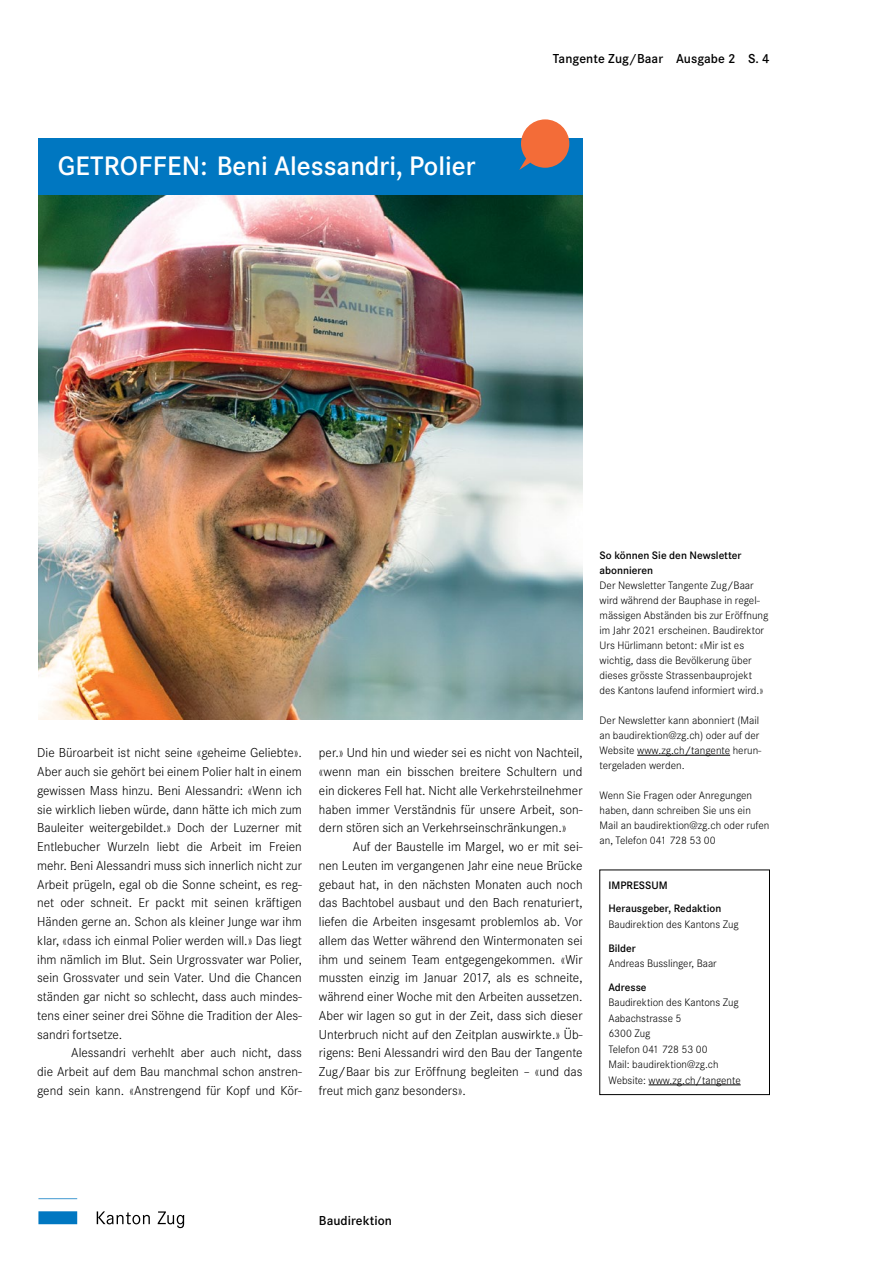
<style>
.page{position:relative;width:893px;height:1263px;background:#fff}
.page>*{position:absolute;margin:0;border:0;box-sizing:border-box;transform-origin:0 0}
.t1{font:27.75px "Corporate STOT Dem";color:#fff}
.t2{font:300 13.5px/18.8px "Corporate STOT";color:#000;text-align:justify}
.t3{font:13.5px "Corporate STOT Dem";letter-spacing:.005em;color:#000}
.t4{font:300 11.25px/15px "Corporate STOT";color:#000}
.t5{font:11.25px/15px "Corporate STOT Dem";color:#000}
</style>
<div class="page">
<img style="left:38px;top:195px;width:545px;height:525px">
<div style="left:38px;top:138px;width:545px;height:57px;background:#0077c1"></div>
<svg style="left:97px;top:1211px;width:87px;height:17px"></svg>
<svg style="left:38px;top:1198px;width:39px;height:26px"></svg>
<hr style="left:637px;top:755px;width:93px;height:1px;background:#000">
<hr style="left:649px;top:1084px;width:92px;height:1px;background:#000">
<div style="left:600px;top:870px;width:170px;height:225px;border:1px solid #000"></div>
<svg style="left:519px;top:119px;width:50px;height:51px"></svg>
<h1 class="t1" style="left:58px;top:150px;width:419px">GETROFFEN: Beni Alessandri, Polier</h1>
<p class="t3" style="left:553px;top:51px;width:218px">Tangente Zug/Baar Ausgabe 2 S. 4</p>
<p class="t2" style="left:37px;top:743px;width:266px">Die Büroarbeit ist nicht seine «geheime Geliebte».<br>Aber auch sie gehört bei einem Polier halt in einem gewissen Mass hinzu. Beni Alessandri: «Wenn ich sie wirklich lieben würde, dann hätte ich mich zum Bauleiter weitergebildet.» Doch der Luzerner mit Entlebucher Wurzeln liebt die Arbeit im Freien mehr. Beni Alessandri muss sich innerlich nicht zur Arbeit prügeln, egal ob die Sonne scheint, es reg&shy;net oder schneit. Er packt mit seinen kräftigen Händen gerne an. Schon als kleiner Junge war ihm klar, «dass ich einmal Polier werden will.» Das liegt ihm nämlich im Blut. Sein Urgrossvater war Polier, sein Grossvater und sein Vater. Und die Chancen ständen gar nicht so schlecht, dass auch mindes&shy;tens einer seiner drei Söhne die Tradition der Ales&shy;sandri fortsetze.</p>
<p class="t2" style="left:37px;top:1043px;width:266px;text-indent:34px">Alessandri verhehlt aber auch nicht, dass die Arbeit auf dem Bau manchmal schon anstren&shy;gend sein kann. «Anstrengend für Kopf und Kör-</p>
<p class="t2" style="left:319px;top:743px;width:265px">per.» Und hin und wieder sei es nicht von Nachteil, «wenn man ein bisschen breitere Schultern und ein dickeres Fell hat. Nicht alle Verkehrsteilnehmer haben immer Verständnis für unsere Arbeit, son&shy;dern stören sich an Verkehrseinschränkungen.»</p>
<p class="t2" style="left:319px;top:837px;width:265px;text-indent:34px">Auf der Baustelle im Margel, wo er mit sei&shy;nen Leuten im vergangenen Jahr eine neue Brücke gebaut hat, in den nächsten Monaten auch noch das Bachtobel ausbaut und den Bach renaturiert, liefen die Arbeiten insgesamt problemlos ab. Vor allem das Wetter während den Wintermonaten sei ihm und seinem Team entgegengekommen. «Wir mussten einzig im Januar 2017, als es schneite, während einer Woche mit den Arbeiten aussetzen.<br>Aber wir lagen so gut in der Zeit, dass sich dieser Unterbruch nicht auf den Zeitplan auswirkte.» Üb&shy;rigens: Beni Alessandri wird den Bau der Tangente Zug/Baar bis zur Eröffnung begleiten – «und das freut mich ganz besonders».</p>
<p class="t5" style="left:600px;top:548px;width:143px">So können Sie den Newsletter abonnieren</p>
<p class="t4" style="left:600px;top:578px;width:170px">Der Newsletter Tangente Zug/Baar wird während der Bauphase in regel&shy;mässigen Abständen bis zur Eröffnung im Jahr 2021 erscheinen. Baudirektor Urs Hürlimann betont: «Mir ist es wichtig, dass die Bevölkerung über dieses grösste Strassenbauprojekt des Kantons laufend informiert wird.»</p>
<p class="t4" style="left:600px;top:713px;width:163px">Der Newsletter kann abonniert (Mail an baudirektion@zg.ch) oder auf der<br>Website www.zg.ch/tangente herun&shy;tergeladen werden.</p>
<p class="t4" style="left:600px;top:788px;width:171px">Wenn Sie Fragen oder Anregungen haben, dann schreiben Sie uns ein<br>Mail an baudirektion@zg.ch oder rufen an, Telefon 041 728 53 00</p>
<p class="t5" style="left:608px;top:873px;width:114px;line-height:23.5px">IMPRESSUM<br>Herausgeber, Redaktion</p>
<p class="t4" style="left:608px;top:917px;width:132px">Baudirektion des Kantons Zug</p>
<p class="t5" style="left:608px;top:940px;width:29px">Bilder</p>
<p class="t4" style="left:608px;top:956px;width:110px">Andreas Busslinger, Baar</p>
<p class="t5" style="left:608px;top:979px;width:40px">Adresse</p>
<p class="t4" style="left:608px;top:995px;width:134px;line-height:15.6px">Baudirektion des Kantons Zug<br>Aabachstrasse 5<br>6300 Zug<br>Telefon 041 728 53 00<br>Mail: baudirektion@zg.ch<br>Website: www.zg.ch/tangente</p>
<p class="t3" style="left:319px;top:1212px;width:75px">Baudirektion</p>
</div>
